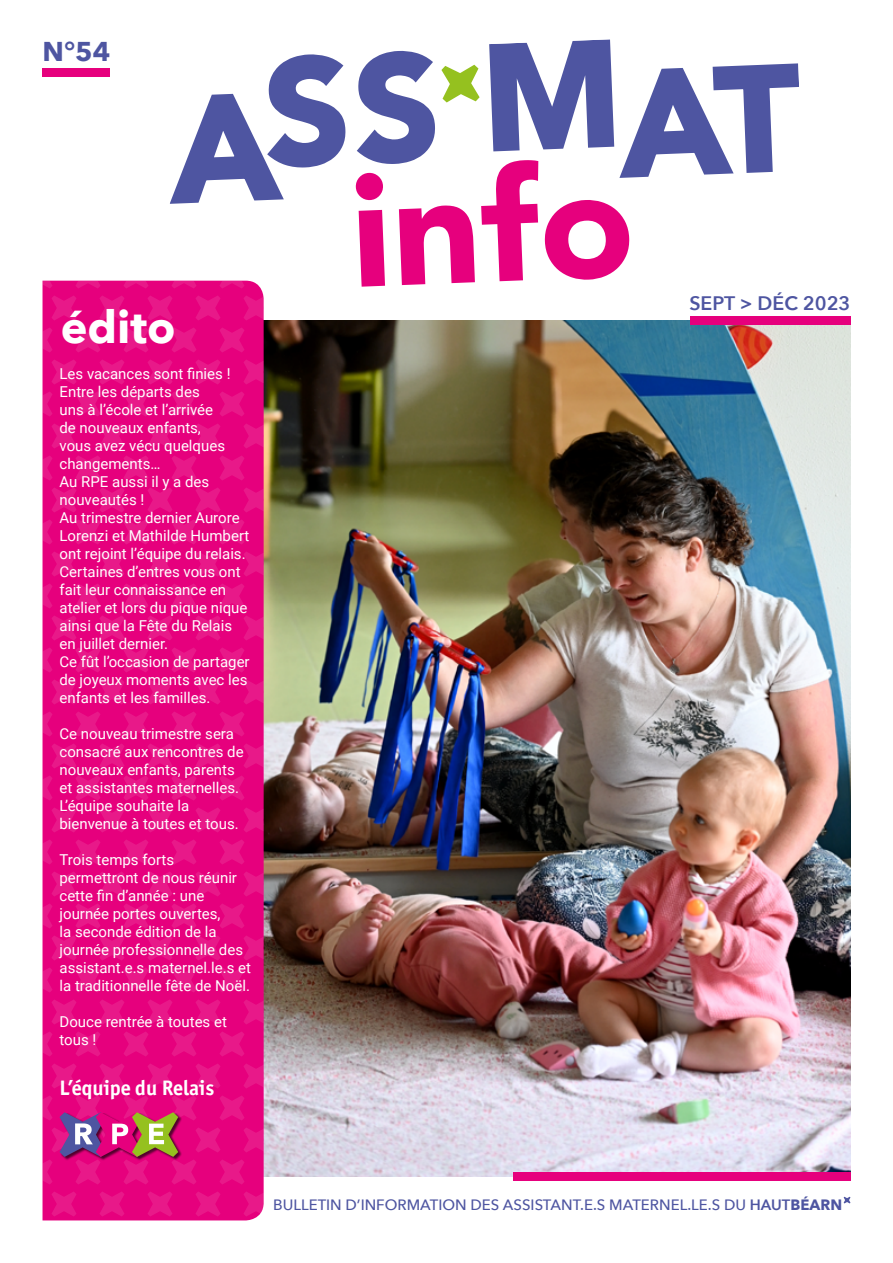
<style>
.page{position:relative;width:893px;height:1263px;background:#fff}
.page>*{position:absolute;margin:0;border:0;box-sizing:border-box;transform-origin:0 0}
.t1{font:700 45px "Avenir Next";color:#fff}
.t2{font:700 27.15px "Avenir Next";color:#4e55a1}
.t3{font:700 21px "Officina Sans ITC Pro";color:#fff}
.t4{font:600 19.5px "Avenir Next";color:#4e55a1}
.t5{font:15px/18px "Roboto";color:#fff}
.t6{font:500 15px "Avenir Next";color:#4e55a1}
.s1{font-weight:600}
.s2{font-weight:700}
</style>
<div class="page">
<svg style="left:167px;top:54px;width:179px;height:227px"></svg>
<svg style="left:355px;top:39px;width:444px;height:248px"></svg>
<img style="left:264px;top:320px;width:586px;height:856px">
<svg style="left:43px;top:281px;width:221px;height:939px;background:#e60780"></svg>
<div style="left:43px;top:69px;width:67px;height:8px;background:#e6007d"></div>
<div style="left:513px;top:1172px;width:337px;height:9px;background:#e6007d"></div>
<svg style="left:844px;top:1197px;width:6px;height:6px"></svg>
<div style="left:60px;top:1113px;width:123px;height:47px;background:#000;opacity:.65"></div>
<svg style="left:60px;top:1112px;width:118px;height:45px;background:#b1587a"></svg>
<div style="left:690px;top:316px;width:160px;height:9px;background:#e6007d"></div>
<h2 class="t2" style="left:43px;top:28px;width:69px">N°54</h2>
<h1 class="t1" style="left:61px;top:288px;width:116px">édito</h1>
<p class="t5" style="left:60px;top:364px;width:192px">Les vacances sont finies !<br>Entre les départs des<br>uns à l’école et l’arrivée<br>de nouveaux enfants,<br>vous avez vécu quelques changements…<br>Au RPE aussi il y a des nouveautés !<br>Au trimestre dernier Aurore<br>Lorenzi et Mathilde Humbert ont rejoint l’équipe du relais.<br>Certaines d’entres vous ont fait leur connaissance en atelier et lors du pique nique ainsi que la Fête du Relais en juillet dernier.<br>Ce fût l’occasion de partager de joyeux moments avec les enfants et les familles.</p>
<p class="t5" style="left:60px;top:724px;width:186px">Ce nouveau trimestre sera consacré aux rencontres de nouveaux enfants, parents et assistantes maternelles.<br>L’équipe souhaite la bienvenue à toutes et tous.</p>
<p class="t5" style="left:60px;top:850px;width:193px">Trois temps forts permettront de nous réunir cette fin d’année : une journée portes ouvertes,<br>la seconde édition de la journée professionnelle des assistant.e.s maternel.le.s et la traditionnelle fête de Noël.</p>
<p class="t5" style="left:60px;top:1012px;width:169px">Douce rentrée à toutes et tous !</p>
<h3 class="t3" style="left:60px;top:1074px;width:156px">L’équipe du Relais</h3>
<h3 class="t4" style="left:689px;top:286px;width:163px">SEPT &gt; DÉC 2023</h3>
<p class="t6" style="left:273px;top:1192px;width:570px">BULLETIN D’INFORMATION DES ASSISTANT.E.S MATERNEL.LE.S DU <span class="s1">HAUT</span><span class="s2">BÉARN</span></p>
</div>
